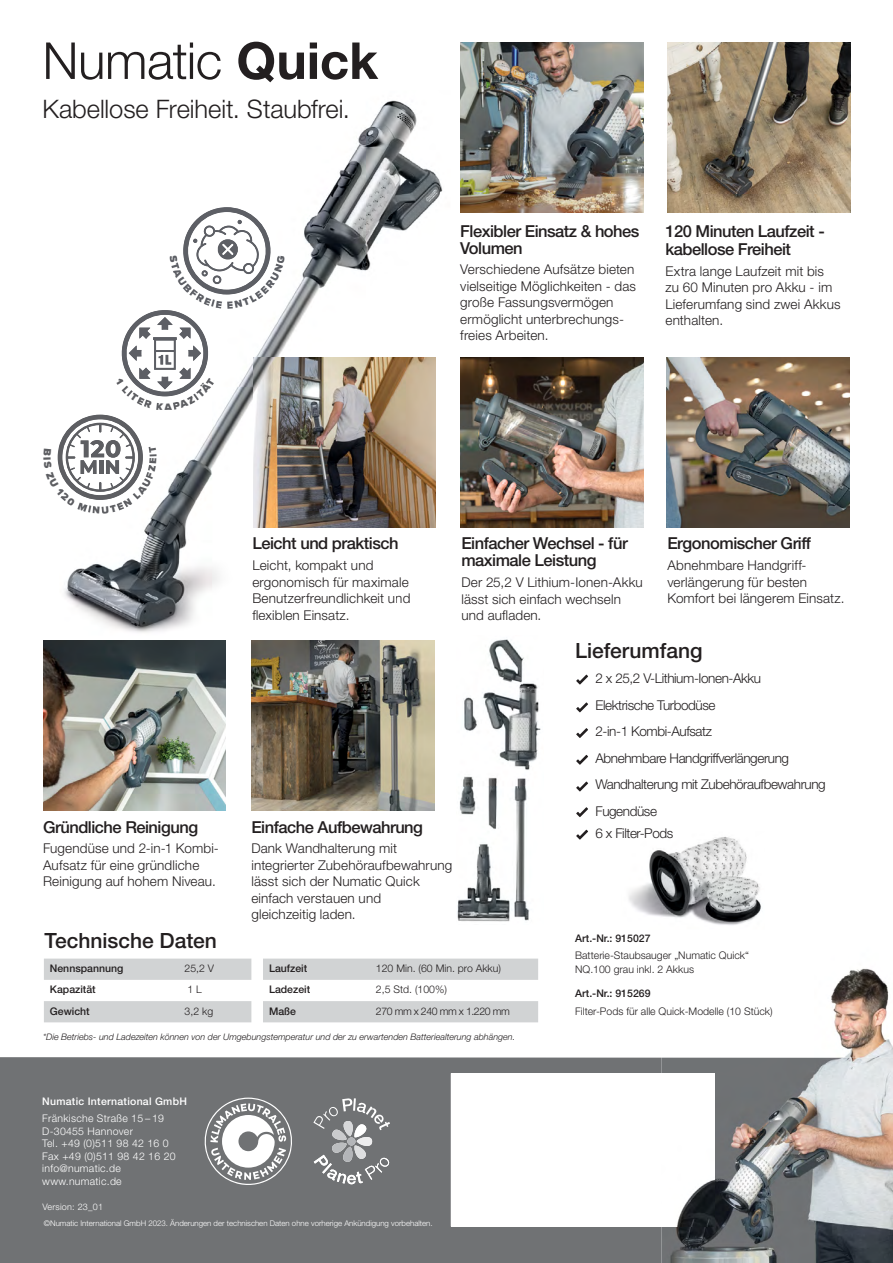
<style>
.page{position:relative;width:893px;height:1263px;background:#fff}
.page>*{position:absolute;margin:0;border:0;box-sizing:border-box;transform-origin:0 0}
.t1{font:300 51px "Helvetica Neue LT Pro";letter-spacing:-.01em;color:#231f20}
.t2{font:300 25.5px "Helvetica Neue LT Pro";color:#231f20}
.t3{font:500 21px "Helvetica Neue LT Pro";color:#231f20}
.t4{font:500 16.5px/18px "Helvetica Neue LT Pro";letter-spacing:-.03em;color:#231f20}
.t5{font:300 13.5px/16.5px "Helvetica Neue LT Pro";letter-spacing:.01em;color:#231f20}
.t6{font:300 13.5px/26.5px "Helvetica Neue LT Pro";letter-spacing:-.03em;color:#231f20}
.t7{font:300 10.5px/13.5px "Helvetica Neue LT Pro";color:#231f20}
.t8{font:300 10.5px/12.6px "Helvetica Neue LT Pro";letter-spacing:.025em;color:#fff}
.t9{font:500 10.5px "Helvetica Neue LT Pro";color:#231f20}
.t10{font:500 10.5px "Helvetica Neue LT Pro";letter-spacing:.025em;color:#fff}
.t11{font:300 10.5px "Helvetica Neue LT Pro";letter-spacing:-.04em;color:#231f20}
.t12{font:italic 300 9px "Helvetica Neue LT Pro";color:#231f20}
.t13{font:300 9px "Helvetica Neue LT Pro";letter-spacing:.025em;color:#fff}
.t14{font:300 7.8px "Helvetica Neue LT Pro";color:#fff}
.s1{font-weight:700}
</style>
<div class="page">
<div style="left:0;top:1057px;width:661px;height:206px;background:#707274"></div>
<svg style="left:313px;top:1098px;width:77px;height:86px;background:#8b8d8f"></svg>
<svg style="left:204px;top:1097px;width:89px;height:89px"></svg>
<img style="left:460px;top:43px;width:183px;height:170px">
<img style="left:667px;top:357px;width:183px;height:170px">
<img style="left:668px;top:43px;width:182px;height:170px">
<img style="left:43px;top:641px;width:183px;height:170px">
<img style="left:460px;top:357px;width:183px;height:170px">
<img style="left:252px;top:641px;width:182px;height:170px">
<div style="left:451px;top:1073px;width:263px;height:153px;background:#fff"></div>
<img style="left:661px;top:968px;width:232px;height:295px">
<img style="left:661px;top:1073px;width:53px;height:153px">
<svg style="left:44px;top:958px;width:207px;height:64px"></svg>
<svg style="left:263px;top:958px;width:275px;height:64px"></svg>
<svg style="left:576px;top:675px;width:12px;height:9px"></svg>
<svg style="left:576px;top:755px;width:12px;height:10px"></svg>
<svg style="left:576px;top:702px;width:12px;height:10px"></svg>
<svg style="left:576px;top:781px;width:12px;height:10px"></svg>
<svg style="left:576px;top:728px;width:12px;height:10px"></svg>
<svg style="left:576px;top:807px;width:12px;height:10px"></svg>
<svg style="left:576px;top:830px;width:12px;height:9px"></svg>
<img style="left:285px;top:100px;width:158px;height:245px">
<img style="left:64px;top:514px;width:190px;height:119px">
<img style="left:254px;top:527px;width:148px;height:1px">
<img style="left:253px;top:357px;width:183px;height:170px">
<img style="left:253px;top:560px;width:1px;height:13px">
<img style="left:253px;top:577px;width:1px;height:12px">
<img style="left:629px;top:837px;width:132px;height:88px">
<img style="left:629px;top:837px;width:44px;height:1px">
<img style="left:457px;top:639px;width:84px;height:283px">
<svg style="left:57px;top:207px;width:228px;height:307px"></svg>
<h1 class="t1" style="left:43px;top:43px;width:337px">Numatic <span class="s1">Quick</span></h1>
<h2 class="t2" style="left:43px;top:100px;width:309px">Kabellose Freiheit. Staubfrei.</h2>
<p class="t4" style="left:460px;top:225px;width:181px;line-height:16.5px">Flexibler Einsatz &amp; hohes<br>Volumen</p>
<p class="t5" style="left:460px;top:263px;width:177px">Verschiedene Aufsätze bieten vielseitige Möglichkeiten - das große Fassungsvermögen ermöglicht unterbrechungs&shy;freies Arbeiten.</p>
<p class="t4" style="left:665px;top:224px;width:161px">120 Minuten Laufzeit - kabellose Freiheit</p>
<p class="t5" style="left:665px;top:264px;width:177px">Extra lange Laufzeit mit bis zu 60 Minuten pro Akku - im<br>Lieferumfang sind zwei Akkus enthalten.</p>
<p class="t4" style="left:43px;top:819px;width:157px">Gründliche Reinigung</p>
<p class="t5" style="left:43px;top:842px;width:177px">Fugendüse und 2-in-1 Kombi-<br>Aufsatz für eine gründliche<br>Reinigung auf hohem Niveau.</p>
<p class="t4" style="left:252px;top:536px;width:148px">Leicht und praktisch</p>
<p class="t5" style="left:252px;top:558px;width:159px">Leicht, kompakt und ergonomisch für maximale<br>Benutzerfreundlichkeit und flexiblen Einsatz.</p>
<p class="t4" style="left:251px;top:819px;width:173px">Einfache Aufbewahrung</p>
<p class="t5" style="left:251px;top:842px;width:202px">Dank Wandhalterung mit integrierter Zubehöraufbewahrung lässt sich der Numatic Quick einfach verstauen und<br>gleichzeitig laden.</p>
<p class="t4" style="left:461px;top:536px;width:168px;line-height:17.1px">Einfacher Wechsel - für maximale Leistung</p>
<p class="t5" style="left:461px;top:575px;width:183px">Der 25,2 V Lithium-Ionen-Akku lässt sich einfach wechseln und aufladen.</p>
<p class="t4" style="left:667px;top:536px;width:145px">Ergonomischer Griff</p>
<p class="t5" style="left:667px;top:558px;width:179px">Abnehmbare Handgriff&shy;verlängerung für besten<br>Komfort bei längerem Einsatz.</p>
<h3 class="t3" style="left:575px;top:643px;width:129px">Lieferumfang</h3>
<p class="t6" style="left:595px;top:666px;width:232px">2 x 25,2 V-Lithium-Ionen-Akku<br>Elektrische Turbodüse<br>2-in-1 Kombi-Aufsatz<br>Abnehmbare Handgriffverlängerung<br>Wandhalterung mit Zubehöraufbewahrung<br>Fugendüse</p>
<p class="t6" style="left:595px;top:821px;width:79px">6 x Filter-Pods</p>
<h3 class="t3" style="left:44px;top:933px;width:174px">Technische Daten</h3>
<p class="t9" style="left:50px;top:964px;width:75px">Nennspannung</p>
<p class="t7" style="left:185px;top:963px;width:31px">25,2 V</p>
<p class="t9" style="left:50px;top:986px;width:47px">Kapazität</p>
<p class="t7" style="left:188px;top:984px;width:16px">1 L</p>
<p class="t9" style="left:50px;top:1007px;width:41px">Gewicht</p>
<p class="t7" style="left:185px;top:1005px;width:30px">3,2 kg</p>
<p class="t9" style="left:269px;top:964px;width:40px">Laufzeit</p>
<p class="t7" style="left:376px;top:963px;width:127px">120 Min. (60 Min. pro Akku)</p>
<p class="t9" style="left:269px;top:986px;width:43px">Ladezeit</p>
<p class="t7" style="left:376px;top:984px;width:73px">2,5 Std. (100%)</p>
<p class="t9" style="left:269px;top:1007px;width:29px">Maße</p>
<p class="t11" style="left:376px;top:1007px;width:135px">270 mm x 240 mm x 1.220 mm</p>
<p class="t12" style="left:43px;top:1033px;width:474px">*Die Betriebs- und Ladezeiten können von der Umgebungstemperatur und der zu erwartenden Batteriealterung abhängen.</p>
<p class="t10" style="left:42px;top:1097px;width:146px">Numatic International GmbH</p>
<p class="t8" style="left:42px;top:1113px;width:135px">Fränkische Straße 15 – 19<br>D-30455 Hannover<br>Tel. +49 (0)511 98 42 16 0<br>Fax +49 (0)511 98 42 16 20 info@numatic.de www.numatic.de</p>
<p class="t13" style="left:43px;top:1204px;width:62px">Version: 23_01</p>
<p class="t14" style="left:44px;top:1220px;width:390px">©Numatic International GmbH 2023. Änderungen der technischen Daten ohne vorherige Ankündigung vorbehalten.</p>
<p class="t9" style="left:575px;top:934px;width:77px">Art.-Nr.: 915027</p>
<p class="t7" style="left:575px;top:950px;width:175px">Batterie-Staubsauger „Numatic Quick“<br>NQ.100 grau inkl. 2 Akkus</p>
<p class="t9" style="left:575px;top:990px;width:77px">Art.-Nr.: 915269</p>
<p class="t7" style="left:575px;top:1006px;width:199px">Filter-Pods für alle Quick-Modelle (10 Stück)</p>
</div>
